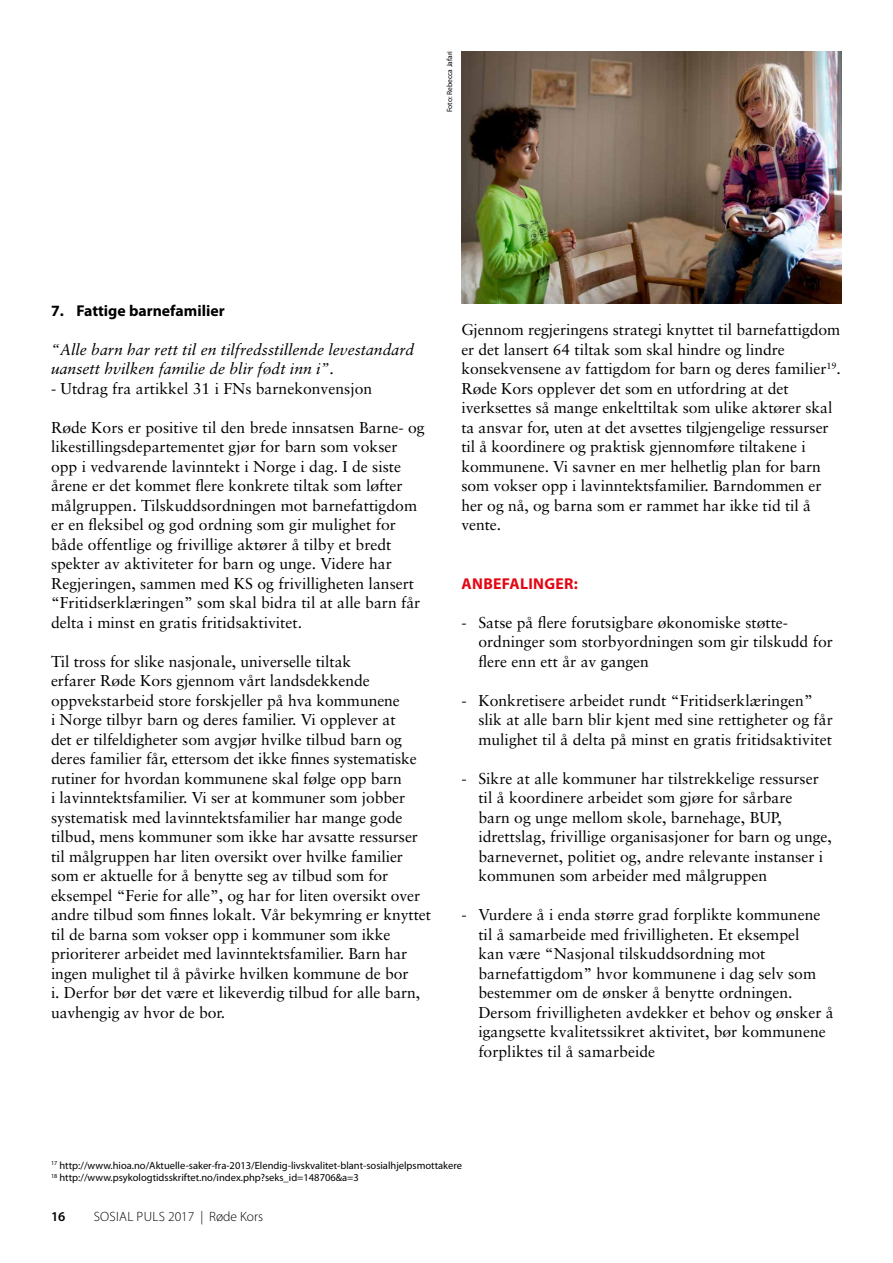
<style>
.page{position:relative;width:893px;height:1263px;background:#fff}
.page>*{position:absolute;margin:0;border:0;box-sizing:border-box;transform-origin:0 0}
.t1{font:15.75px/19.5px "Sabon";color:#000}
.t2{font:italic 15.75px/19.5px "Sabon";color:#000}
.t3{font:700 15.75px "Myriad Pro";color:#000}
.t4{font:700 15.75px "Myriad Pro";letter-spacing:.02em;color:#e30613}
.t5{font:300 13.5px "Myriad Pro";letter-spacing:.01em;color:#000}
.t6{font:600 13.5px "Myriad Pro";color:#000}
.t7{font:10.5px/12.6px "Myriad Pro";color:#000}
.t8{font:7.5px "Myriad Pro";color:#000}
.s1{font-style:normal}
</style>
<div class="page">
<img style="left:461px;top:51px;width:381px;height:252px">
<p class="t8" style="left:445px;top:112px;width:63px;rotate:-90deg">Foto: Rebecca Jafari</p>
<p class="t3" style="left:51px;top:301px;width:175px">7. Fattige barnefamilier</p>
<p class="t2" style="left:51px;top:339px;width:365px">“Alle barn har rett til en tilfredsstillende levestandard uansett hvilken familie de blir født inn i”<span class="s1">.</span></p>
<p class="t1" style="left:51px;top:378px;width:323px">- Utdrag fra artikkel 31 i FNs barnekonvensjon</p>
<p class="t1" style="left:51px;top:417px;width:375px">Røde Kors er positive til den brede innsatsen Barne- og likestillingsdepartementet gjør for barn som vokser opp i vedvarende lavinntekt i Norge i dag. I de siste årene er det kommet flere konkrete tiltak som løfter målgruppen. Tilskuddsordningen mot barnefattigdom er en fleksibel og god ordning som gir mulighet for både offentlige og frivillige aktører å tilby et bredt spekter av aktiviteter for barn og unge. Videre har Regjeringen, sammen med KS og frivilligheten lansert “Fritidserklæringen” som skal bidra til at alle barn får delta i minst en gratis fritidsaktivitet.</p>
<p class="t1" style="left:51px;top:651px;width:381px">Til tross for slike nasjonale, universelle tiltak<br>erfarer Røde Kors gjennom vårt landsdekkende oppvekstarbeid store forskjeller på hva kommunene<br>i Norge tilbyr barn og deres familier. Vi opplever at<br>det er tilfeldigheter som avgjør hvilke tilbud barn og deres familier får, ettersom det ikke finnes systematiske rutiner for hvordan kommunene skal følge opp barn<br>i lavinntektsfamilier. Vi ser at kommuner som jobber systematisk med lavinntektsfamilier har mange gode tilbud, mens kommuner som ikke har avsatte ressurser til målgruppen har liten oversikt over hvilke familier som er aktuelle for å benytte seg av tilbud som for eksempel “Ferie for alle”, og har for liten oversikt over andre tilbud som finnes lokalt. Vår bekymring er knyttet til de barna som vokser opp i kommuner som ikke prioriterer arbeidet med lavinntektsfamilier. Barn har ingen mulighet til å påvirke hvilken kommune de bor<br>i. Derfor bør det være et likeverdig tilbud for alle barn, uavhengig av hvor de bor.</p>
<p class="t1" style="left:461px;top:320px;width:381px">Gjennom regjeringens strategi knyttet til barnefattigdom er det lansert 64 tiltak som skal hindre og lindre konsekvensene av fattigdom for barn og deres familier<sup>19</sup>.<br>Røde Kors opplever det som en utfordring at det iverksettes så mange enkelttiltak som ulike aktører skal ta ansvar for, uten at det avsettes tilgjengelige ressurser til å koordinere og praktisk gjennomføre tiltakene i kommunene. Vi savner en mer helhetlig plan for barn som vokser opp i lavinntektsfamilier. Barndommen er her og nå, og barna som er rammet har ikke tid til å vente.</p>
<p class="t4" style="left:462px;top:574px;width:118px">ANBEFALINGER:</p>
<p class="t1" style="left:478px;top:612px;width:356px;text-indent:-17px">- Satse på flere forutsigbare økonomiske støtte&shy;ordninger som storbyordningen som gir tilskudd for flere enn ett år av gangen</p>
<p class="t1" style="left:478px;top:690px;width:356px;text-indent:-17px">- Konkretisere arbeidet rundt “Fritidserklæringen” slik at alle barn blir kjent med sine rettigheter og får mulighet til å delta på minst en gratis fritidsaktivitet</p>
<p class="t1" style="left:478px;top:768px;width:355px;text-indent:-17px">- Sikre at alle kommuner har tilstrekkelige ressurser til å koordinere arbeidet som gjøre for sårbare<br>barn og unge mellom skole, barnehage, BUP, idrettslag, frivillige organisasjoner for barn og unge, barnevernet, politiet og, andre relevante instanser i kommunen som arbeider med målgruppen</p>
<p class="t1" style="left:478px;top:905px;width:357px;text-indent:-17px">- Vurdere å i enda større grad forplikte kommunene til å samarbeide med frivilligheten. Et eksempel<br>kan være “Nasjonal tilskuddsordning mot barnefattigdom” hvor kommunene i dag selv som bestemmer om de ønsker å benytte ordningen.<br>Dersom frivilligheten avdekker et behov og ønsker å igangsette kvalitetssikret aktivitet, bør kommunene forpliktes til å samarbeide</p>
<p class="t7" style="left:51px;top:1159px;width:413px"><sup>17</sup> http://www.hioa.no/Aktuelle-saker-fra-2013/Elendig-livskvalitet-blant-sosialhjelpsmottakere<br><sup>18</sup> http://www.psykologtidsskriftet.no/index.php?seks_id=148706&amp;a=3</p>
<p class="t6" style="left:51px;top:1209px;width:16px">16</p>
<p class="t5" style="left:94px;top:1209px;width:171px">SOSIAL PULS 2017 | Røde Kors</p>
</div>
